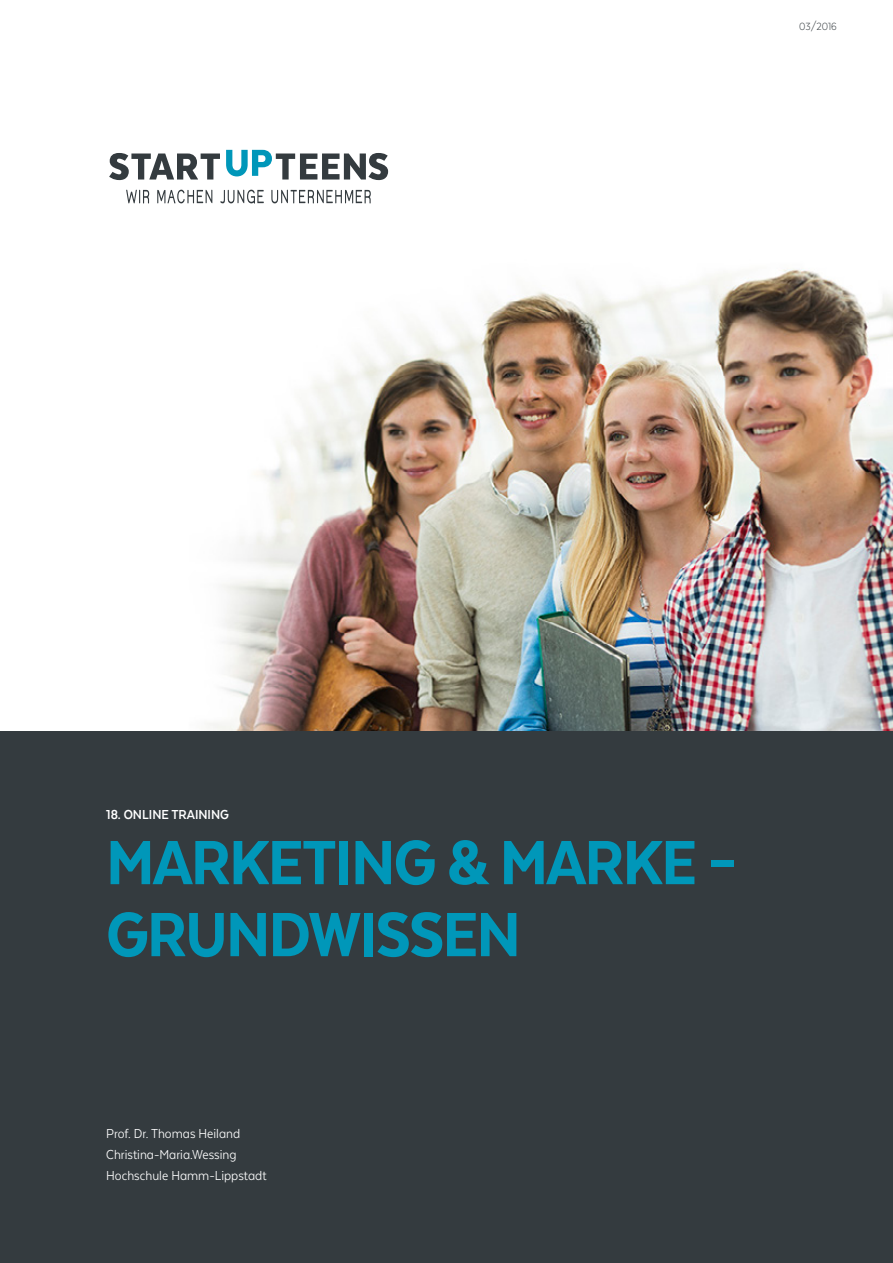
<style>
.page{position:relative;width:893px;height:1263px;background:#fff}
.page>*{position:absolute;margin:0;border:0;box-sizing:border-box;transform-origin:0 0}
.head_2{font:800 72px "Texta Narrow Alt";letter-spacing:-.02em;color:#0097b9}
.head{font:15px "Texta Narrow Alt";color:#fff}
.head-2{font:700 15px "Texta Narrow Alt";color:#fff}
.head-3{font:300 12px "Texta Narrow Alt";color:#343b3f}
</style>
<div class="page">
<img style="left:207px;top:268px;width:686px;height:463px">
<svg style="left:226px;top:150px;width:162px;height:30px"></svg>
<svg style="left:109px;top:153px;width:111px;height:27px"></svg>
<svg style="left:126px;top:190px;width:245px;height:14px"></svg>
<div style="left:0;top:731px;width:893px;height:532px;background:#343b3f"></div>
<p class="head-3" style="left:799px;top:20px;width:39px">03/2016</p>
<p class="head-2" style="left:106px;top:807px;width:124px">18. ONLINE TRAINING</p>
<p class="head_2" style="left:106px;top:825px;width:632px">MARKETING &amp; MARKE –</p>
<p class="head_2" style="left:106px;top:897px;width:416px">GRUNDWISSEN</p>
<p class="head" style="left:106px;top:1126px;width:135px">Prof. Dr. Thomas Heiland</p>
<p class="head" style="left:106px;top:1147px;width:132px">Christina-Maria.Wessing</p>
<p class="head" style="left:106px;top:1168px;width:162px">Hochschule Hamm-Lippstadt</p>
</div>
